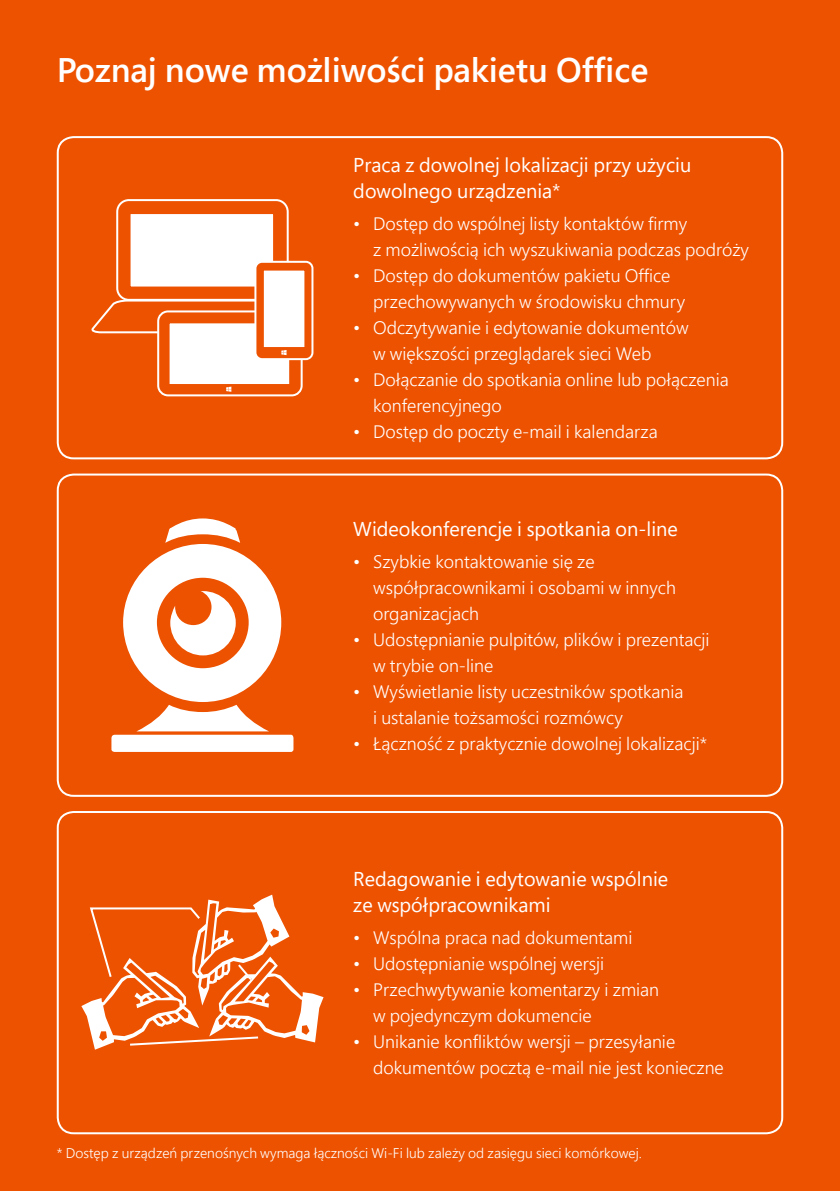
<style>
.page{position:relative;width:840px;height:1191px;background:#fff}
.page>*{position:absolute;margin:0;border:0;box-sizing:border-box;transform-origin:0 0}
.t1{font:600 34px "Segoe Pro";color:#fff}
.t2{font:20px/26px "Segoe Pro";color:#fff}
.t3{font:300 18px/26px "Segoe Pro";color:#fff}
.t4{font:300 14px "Segoe Pro";color:#fff}
</style>
<div class="page">
<div style="left:0;top:0;width:839px;height:1191px;background:#ed5200"></div>
<div style="left:57px;top:136px;width:725px;height:323px;border:2px solid #fff;border-radius:16px"></div>
<div style="left:116px;top:199px;width:172px;height:102px;border:2px solid #fff;border-radius:12px"></div>
<svg style="left:91px;top:298px;width:163px;height:36px"></svg>
<div style="left:128px;top:212px;width:147px;height:76px;background:#fff;border:2px solid #ed5200"></div>
<div style="left:158px;top:311px;width:143px;height:84px;background:#ed5200;border-radius:10px"></div>
<div style="left:157px;top:310px;width:145px;height:86px;border:2px solid #fff;border-radius:10px"></div>
<div style="left:167px;top:321px;width:124px;height:65px;background:#fff;border:2px solid #ed5200"></div>
<svg style="left:226px;top:386px;width:5px;height:6px"></svg>
<div style="left:255px;top:262px;width:57px;height:97px;background:#ed5200;border-radius:7px"></div>
<div style="left:254px;top:261px;width:59px;height:99px;border:2px solid #fff;border-radius:7px"></div>
<div style="left:262px;top:268px;width:44px;height:81px;background:#fff;border:2px solid #ed5200"></div>
<svg style="left:281px;top:350px;width:5px;height:5px"></svg>
<div style="left:57px;top:473px;width:725px;height:324px;border:2px solid #fff;border-radius:16px"></div>
<svg style="left:111px;top:518px;width:182px;height:234px"></svg>
<div style="left:57px;top:811px;width:725px;height:323px;border:2px solid #fff;border-radius:16px"></div>
<svg style="left:81px;top:894px;width:242px;height:155px"></svg>
<p class="t1" style="left:57px;top:47px;width:593px">Poznaj nowe możliwości pakietu Office</p>
<p class="t2" style="left:353px;top:152px;width:339px">Praca z dowolnej lokalizacji przy użyciu dowolnego urządzenia*</p>
<p class="t3" style="left:373px;top:210px;width:377px;text-indent:-20px">• Dostęp do wspólnej listy kontaktów firmy<br>z możliwością ich wyszukiwania podczas podróży</p>
<p class="t3" style="left:373px;top:262px;width:313px;text-indent:-20px">• Dostęp do dokumentów pakietu Office przechowywanych w środowisku chmury</p>
<p class="t3" style="left:373px;top:314px;width:317px;text-indent:-20px">• Odczytywanie i edytowanie dokumentów w większości przeglądarek sieci Web</p>
<p class="t3" style="left:373px;top:366px;width:357px;text-indent:-20px">• Dołączanie do spotkania online lub połączenia konferencyjnego</p>
<p class="t3" style="left:353px;top:418px;width:306px">• Dostęp do poczty e-mail i kalendarza</p>
<p class="t2" style="left:353px;top:515px;width:326px">Wideokonferencje i spotkania on-line</p>
<p class="t3" style="left:373px;top:547px;width:304px;text-indent:-20px">• Szybkie kontaktowanie się ze współpracownikami i osobami w innych organizacjach</p>
<p class="t3" style="left:373px;top:625px;width:338px;text-indent:-20px">• Udostępnianie pulpitów, plików i prezentacji w trybie on-line</p>
<p class="t3" style="left:373px;top:677px;width:312px;text-indent:-20px">• Wyświetlanie listy uczestników spotkania i ustalanie tożsamości rozmówcy</p>
<p class="t3" style="left:353px;top:729px;width:355px">• Łączność z praktycznie dowolnej lokalizacji*</p>
<p class="t2" style="left:353px;top:865px;width:316px">Redagowanie i edytowanie wspólnie ze współpracownikami</p>
<p class="t3" style="left:353px;top:924px;width:280px">• Wspólna praca nad dokumentami</p>
<p class="t3" style="left:353px;top:950px;width:252px">• Udostępnianie wspólnej wersji</p>
<p class="t3" style="left:373px;top:976px;width:287px;text-indent:-20px">• Przechwytywanie komentarzy i zmian w pojedynczym dokumencie</p>
<p class="t3" style="left:373px;top:1028px;width:352px;text-indent:-20px">• Unikanie konfliktów wersji – przesyłanie dokumentów pocztą e-mail nie jest konieczne</p>
<p class="t4" style="left:57px;top:1143px;width:586px">* Dostęp z urządzeń przenośnych wymaga łączności Wi-Fi lub zależy od zasięgu sieci komórkowej.</p>
</div>
